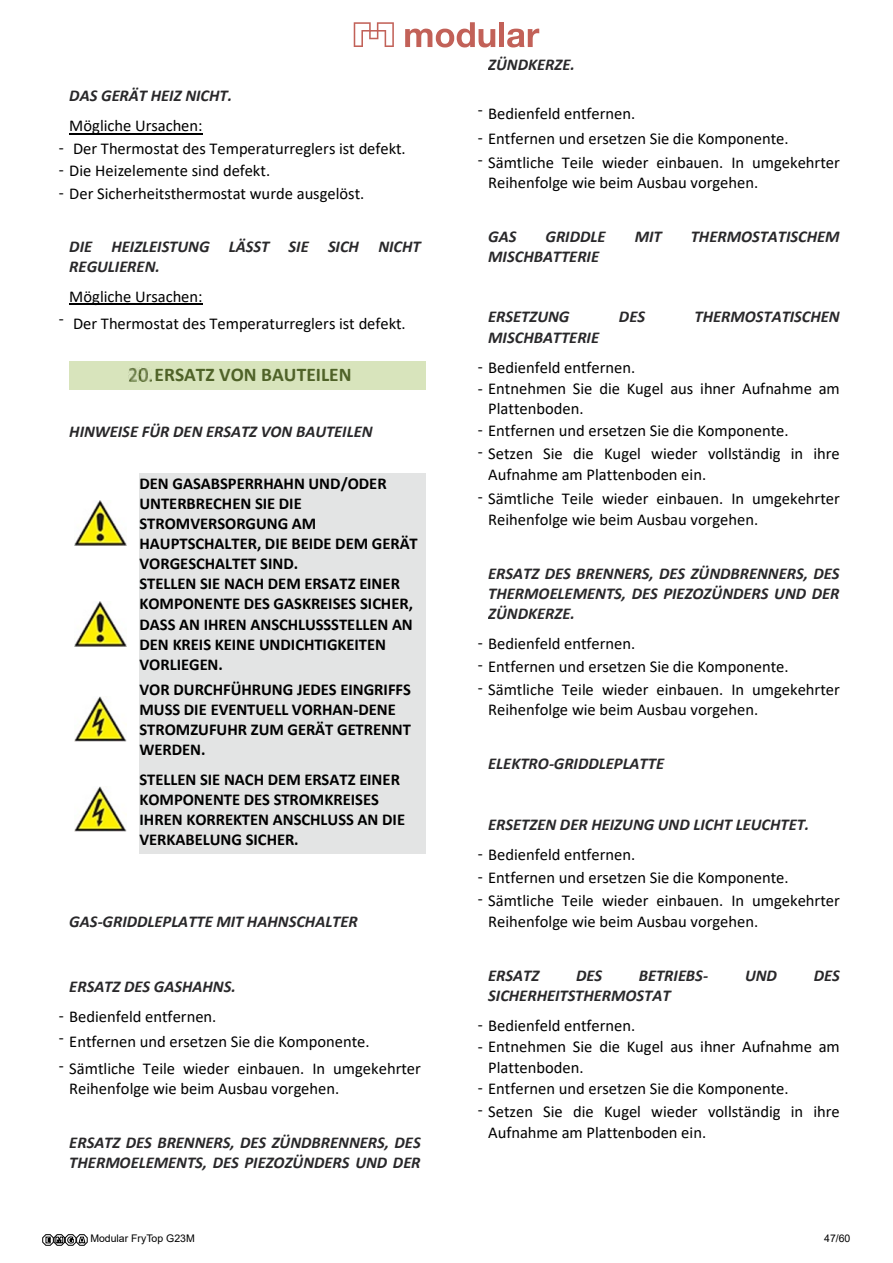
<style>
.page{position:relative;width:893px;height:1263px;background:#fff}
.page>*{position:absolute;margin:0;border:0;box-sizing:border-box;transform-origin:0 0}
.t1{font:700 19.5px "Calibri";color:#4f6228}
.t2{font:16.5px/20.1px "Calibri";color:#000}
.t3{font:italic 700 16.5px/20.1px "Calibri";color:#29282a}
.t4{font:700 16.5px/20.1px "Calibri";color:#000}
.t5{font:10.5px "Arial";color:#000}
</style>
<div class="page">
<hr style="left:69px;top:133px;width:134px;height:1px;background:#000">
<hr style="left:69px;top:304px;width:134px;height:1px;background:#000">
<div style="left:69px;top:362px;width:357px;height:28px;background:#d8e4bc"></div>
<img style="left:128px;top:368px;width:23px;height:13px">
<div style="left:139px;top:473px;width:287px;height:101px;background:#e3e4e4"></div>
<div style="left:139px;top:574px;width:287px;height:100px;background:#e3e4e4"></div>
<div style="left:139px;top:674px;width:287px;height:90px;background:#e3e4e4"></div>
<div style="left:139px;top:764px;width:287px;height:90px;background:#e3e4e4"></div>
<img style="left:74px;top:501px;width:52px;height:45px">
<img style="left:74px;top:601px;width:52px;height:45px">
<img style="left:74px;top:697px;width:52px;height:45px">
<img style="left:74px;top:787px;width:52px;height:45px">
<svg style="left:43px;top:1234px;width:45px;height:12px"></svg>
<svg style="left:354px;top:22px;width:40px;height:25px"></svg>
<svg style="left:405px;top:22px;width:90px;height:25px"></svg>
<div style="left:499px;top:22px;width:5px;height:25px;background:#c26158"></div>
<svg style="left:507px;top:29px;width:32px;height:18px"></svg>
<p class="t3" style="left:69px;top:85px;width:164px">DAS GERÄT HEIZ NICHT.</p>
<p class="t2" style="left:69px;top:115px;width:135px">Mögliche Ursachen:</p>
<p class="t2" style="left:59px;top:138px;width:348px">- Der Thermostat des Temperaturreglers ist defekt.</p>
<p class="t2" style="left:59px;top:160px;width:213px">- Die Heizelemente sind defekt.</p>
<p class="t2" style="left:59px;top:183px;width:307px">- Der Sicherheitsthermostat wurde ausgelöst.</p>
<p class="t3" style="left:69px;top:236px;width:353px">DIE HEIZLEISTUNG LÄSST SIE SICH NICHT<br>REGULIEREN.</p>
<p class="t2" style="left:69px;top:286px;width:135px">Mögliche Ursachen:</p>
<p class="t2" style="left:59px;top:313px;width:348px">- Der Thermostat des Temperaturreglers ist defekt.</p>
<p class="t1" style="left:155px;top:360px;width:199px">ERSATZ VON BAUTEILEN</p>
<p class="t3" style="left:69px;top:421px;width:305px">HINWEISE FÜR DEN ERSATZ VON BAUTEILEN</p>
<p class="t4" style="left:139px;top:473px;width:280px">DEN GASABSPERRHAHN UND/ODER<br>UNTERBRECHEN SIE DIE<br>STROMVERSORGUNG AM<br>HAUPTSCHALTER, DIE BEIDE DEM GERÄT<br>VORGESCHALTET SIND.<br>STELLEN SIE NACH DEM ERSATZ EINER<br>KOMPONENTE DES GASKREISES SICHER,<br>DASS AN IHREN ANSCHLUSSSTELLEN AN<br>DEN KREIS KEINE UNDICHTIGKEITEN<br>VORLIEGEN.</p>
<p class="t4" style="left:139px;top:679px;width:273px">VOR DURCHFÜHRUNG JEDES EINGRIFFS<br>MUSS DIE EVENTUELL VORHAN-DENE<br>STROMZUFUHR ZUM GERÄT GETRENNT<br>WERDEN.</p>
<p class="t4" style="left:139px;top:769px;width:267px">STELLEN SIE NACH DEM ERSATZ EINER<br>KOMPONENTE DES STROMKREISES<br>IHREN KORREKTEN ANSCHLUSS AN DIE<br>VERKABELUNG SICHER.</p>
<p class="t3" style="left:69px;top:911px;width:290px">GAS-GRIDDLEPLATTE MIT HAHNSCHALTER</p>
<p class="t3" style="left:69px;top:975px;width:168px">ERSATZ DES GASHAHNS.</p>
<p class="t2" style="left:59px;top:1006px;width:159px">- Bedienfeld entfernen.</p>
<p class="t2" style="left:59px;top:1031px;width:312px">- Entfernen und ersetzen Sie die Komponente.</p>
<p class="t2" style="left:69px;top:1058px;width:353px;text-indent:-10px">- Sämtliche Teile wieder einbauen. In umgekehrter<br>Reihenfolge wie beim Ausbau vorgehen.</p>
<p class="t3" style="left:69px;top:1131px;width:353px">ERSATZ DES BRENNERS, DES ZÜNDBRENNERS, DES<br>THERMOELEMENTS, DES PIEZOZÜNDERS UND DER</p>
<p class="t3" style="left:488px;top:54px;width:88px">ZÜNDKERZE.</p>
<p class="t2" style="left:478px;top:103px;width:159px">- Bedienfeld entfernen.</p>
<p class="t2" style="left:478px;top:128px;width:312px">- Entfernen und ersetzen Sie die Komponente.</p>
<p class="t2" style="left:488px;top:152px;width:353px;text-indent:-10px">- Sämtliche Teile wieder einbauen. In umgekehrter<br>Reihenfolge wie beim Ausbau vorgehen.</p>
<p class="t3" style="left:488px;top:226px;width:30px">GAS</p>
<p class="t3" style="left:545px;top:226px;width:62px">GRIDDLE</p>
<p class="t3" style="left:635px;top:226px;width:28px">MIT</p>
<p class="t3" style="left:691px;top:226px;width:150px">THERMOSTATISCHEM</p>
<p class="t3" style="left:488px;top:246px;width:112px">MISCHBATTERIE</p>
<p class="t3" style="left:488px;top:306px;width:83px">ERSETZUNG</p>
<p class="t3" style="left:619px;top:306px;width:28px">DES</p>
<p class="t3" style="left:694px;top:306px;width:147px">THERMOSTATISCHEN</p>
<p class="t3" style="left:488px;top:326px;width:112px">MISCHBATTERIE</p>
<p class="t2" style="left:478px;top:357px;width:159px">- Bedienfeld entfernen.</p>
<p class="t2" style="left:488px;top:378px;width:353px;text-indent:-10px">- Entnehmen Sie die Kugel aus ihner Aufnahme am<br>Plattenboden.</p>
<p class="t2" style="left:478px;top:420px;width:312px">- Entfernen und ersetzen Sie die Komponente.</p>
<p class="t2" style="left:488px;top:443px;width:353px;text-indent:-10px">- Setzen Sie die Kugel wieder vollständig in ihre<br>Aufnahme am Plattenboden ein.</p>
<p class="t2" style="left:488px;top:488px;width:353px;text-indent:-10px">- Sämtliche Teile wieder einbauen. In umgekehrter<br>Reihenfolge wie beim Ausbau vorgehen.</p>
<p class="t3" style="left:488px;top:562px;width:353px;text-align:justify">ERSATZ DES BRENNERS, DES ZÜNDBRENNERS, DES THERMOELEMENTS, DES PIEZOZÜNDERS UND DER ZÜNDKERZE.</p>
<p class="t2" style="left:478px;top:633px;width:159px">- Bedienfeld entfernen.</p>
<p class="t2" style="left:478px;top:656px;width:312px">- Entfernen und ersetzen Sie die Komponente.</p>
<p class="t2" style="left:488px;top:679px;width:353px;text-indent:-10px">- Sämtliche Teile wieder einbauen. In umgekehrter<br>Reihenfolge wie beim Ausbau vorgehen.</p>
<p class="t3" style="left:488px;top:753px;width:177px">ELEKTRO-GRIDDLEPLATTE</p>
<p class="t3" style="left:488px;top:814px;width:323px">ERSETZEN DER HEIZUNG UND LICHT LEUCHTET.</p>
<p class="t2" style="left:478px;top:844px;width:159px">- Bedienfeld entfernen.</p>
<p class="t2" style="left:478px;top:867px;width:312px">- Entfernen und ersetzen Sie die Komponente.</p>
<p class="t2" style="left:488px;top:890px;width:353px;text-indent:-10px">- Sämtliche Teile wieder einbauen. In umgekehrter<br>Reihenfolge wie beim Ausbau vorgehen.</p>
<p class="t3" style="left:488px;top:964px;width:53px">ERSATZ</p>
<p class="t3" style="left:576px;top:964px;width:28px">DES</p>
<p class="t3" style="left:639px;top:964px;width:71px">BETRIEBS-</p>
<p class="t3" style="left:745px;top:964px;width:34px">UND</p>
<p class="t3" style="left:814px;top:964px;width:28px">DES</p>
<p class="t3" style="left:488px;top:984px;width:184px">SICHERHEITSTHERMOSTAT</p>
<p class="t2" style="left:478px;top:1015px;width:159px">- Bedienfeld entfernen.</p>
<p class="t2" style="left:488px;top:1036px;width:353px;text-indent:-10px">- Entnehmen Sie die Kugel aus ihner Aufnahme am<br>Plattenboden.</p>
<p class="t2" style="left:478px;top:1078px;width:312px">- Entfernen und ersetzen Sie die Komponente.</p>
<p class="t2" style="left:488px;top:1101px;width:353px;text-indent:-10px">- Setzen Sie die Kugel wieder vollständig in ihre<br>Aufnahme am Plattenboden ein.</p>
<p class="t5" style="left:90px;top:1231px;width:106px">Modular FryTop G23M</p>
<p class="t5" style="left:824px;top:1231px;width:28px">47/60</p>
</div>
